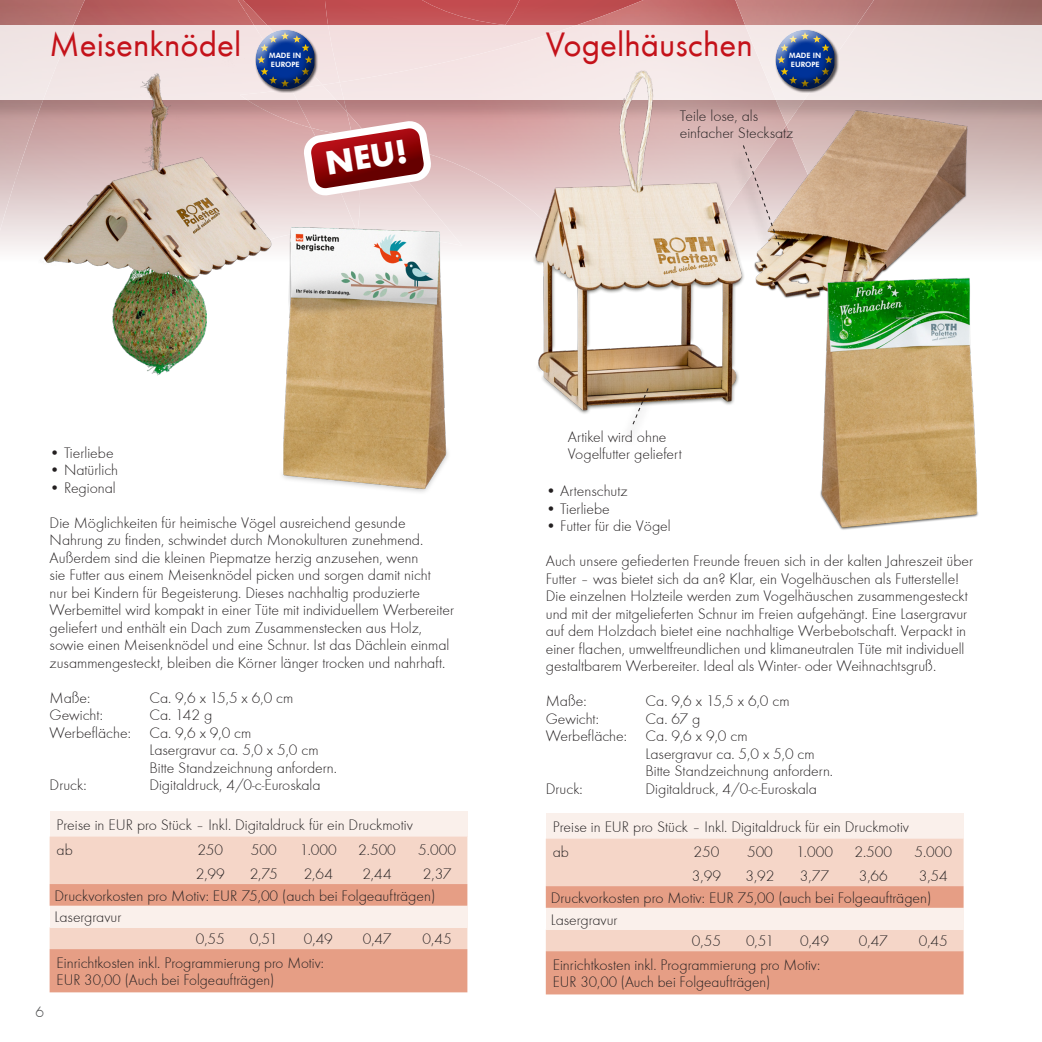
<style>
.page{position:relative;width:1042px;height:1042px;background:#fff}
.page>*{position:absolute;margin:0;border:0;box-sizing:border-box;transform-origin:0 0}
.t1{font:35px "Futura T";color:#c4121a}
.t2{font:700 35px "Futura PT";color:#fff}
.t3{font:15.75px/17.5px "Futura T Ligh";color:#231f20}
.t4{font:15.75px "Futura T Light";color:#4b4c4d}
.t5{font:800 7.35px/8.8px "Futura BT";color:#fff}
</style>
<div class="page">
<img style="left:316px;top:0;width:24px;height:25px">
<img style="left:274px;top:0;width:42px;height:25px">
<img style="left:260px;top:0;width:14px;height:2px">
<div style="left:139px;top:0;width:79px;height:25px;background:#bd6263"></div>
<img style="left:218px;top:0;width:42px;height:25px">
<img style="left:299px;top:155px;width:24px;height:49px">
<img style="left:225px;top:0;width:21px;height:13px">
<img style="left:245px;top:2px;width:41px;height:23px">
<img style="left:285px;top:141px;width:21px;height:14px">
<img style="left:1002px;top:0;width:40px;height:249px">
<img style="left:971px;top:0;width:31px;height:249px">
<img style="left:340px;top:0;width:381px;height:250px">
<img style="left:291px;top:121px;width:15px;height:16px">
<img style="left:721px;top:0;width:250px;height:25px">
<img style="left:341px;top:0;width:315px;height:25px">
<img style="left:0;top:0;width:139px;height:250px">
<div style="left:0;top:27px;width:1042px;height:94px;background:#231f20;opacity:.2"></div>
<div style="left:0;top:25px;width:1042px;height:74px;background:#f3e5e5"></div>
<div style="left:546px;top:813px;width:417px;height:25px;background:#faf0eb"></div>
<div style="left:546px;top:838px;width:417px;height:48px;background:#f5d6c8"></div>
<svg style="left:546px;top:886px;width:417px;height:108px;background:#e9ac96"></svg>
<div style="left:546px;top:908px;width:417px;height:21px;background:#faf0eb"></div>
<img style="left:773px;top:105px;width:203px;height:151px">
<img style="left:508px;top:67px;width:265px;height:347px">
<img style="left:769px;top:256px;width:209px;height:274px">
<svg style="left:730px;top:152px;width:53px;height:116px"></svg>
<svg style="left:742px;top:144px;width:38px;height:102px;background:#dbc6c4"></svg>
<svg style="left:620px;top:394px;width:32px;height:39px"></svg>
<svg style="left:632px;top:387px;width:17px;height:38px"></svg>
<div style="left:775px;top:29px;width:63px;height:64px;background:#231f20;opacity:.75"></div>
<div style="left:773px;top:29px;width:63px;height:42px;background:#fff;opacity:.8"></div>
<div style="left:773px;top:38px;width:63px;height:54px;background:#231f20;opacity:.6"></div>
<img style="left:39px;top:73px;width:246px;height:303px">
<img style="left:227px;top:204px;width:260px;height:288px">
<div style="left:255px;top:29px;width:64px;height:64px;background:#231f20;opacity:.75"></div>
<div style="left:254px;top:29px;width:63px;height:42px;background:#fff;opacity:.8"></div>
<div style="left:254px;top:38px;width:63px;height:54px;background:#231f20;opacity:.6"></div>
<svg style="left:306px;top:121px;width:125px;height:75px"></svg>
<div style="left:50px;top:811px;width:417px;height:25px;background:#faf0eb"></div>
<div style="left:50px;top:836px;width:417px;height:48px;background:#f5d6c8"></div>
<svg style="left:50px;top:884px;width:417px;height:108px;background:#e9ac96"></svg>
<div style="left:50px;top:906px;width:417px;height:21px;background:#faf0eb"></div>
<h1 class="t1" style="left:50px;top:25px;width:193px">Meisenknödel</h1>
<p class="t5" style="left:269px;top:51px;width:34px">MADE IN<br>EUROPE</p>
<h1 class="t2" style="left:322px;top:141px;width:84px;rotate:-9deg">NEU!</h1>
<h1 class="t1" style="left:546px;top:25px;width:208px">Vogelhäuschen</h1>
<p class="t5" style="left:789px;top:51px;width:34px">MADE IN<br>EUROPE</p>
<p class="t3" style="left:680px;top:108px;width:115px;line-height:16.6px">Teile lose, als einfacher Stecksatz</p>
<p class="t3" style="left:568px;top:429px;width:100px">Artikel wird ohne</p>
<p class="t3" style="left:50px;top:444px;width:66px">• Tierliebe</p>
<p class="t3" style="left:568px;top:445px;width:115px">Vogelfutter geliefert</p>
<p class="t3" style="left:50px;top:461px;width:70px">• Natürlich</p>
<p class="t3" style="left:50px;top:479px;width:68px">• Regional</p>
<p class="t3" style="left:50px;top:514px;width:406px">Die Möglichkeiten für heimische Vögel ausreichend gesunde Nahrung zu finden, schwindet durch Monokulturen zunehmend.<br>Außerdem sind die kleinen Piepmatze herzig anzusehen, wenn<br>sie Futter aus einem Meisenknödel picken und sorgen damit nicht<br>nur bei Kindern für Begeisterung. Dieses nachhaltig produzierte Werbemittel wird kompakt in einer Tüte mit individuellem Werbereiter geliefert und enthält ein Dach zum Zusammenstecken aus Holz, sowie einen Meisenknödel und eine Schnur. Ist das Dächlein einmal zusammengesteckt, bleiben die Körner länger trocken und nahrhaft.</p>
<p class="t3" style="left:50px;top:689px;width:42px">Maße:</p>
<p class="t3" style="left:149px;top:689px;width:145px">Ca. 9,6 x 15,5 x 6,0 cm</p>
<p class="t3" style="left:50px;top:706px;width:55px">Gewicht:</p>
<p class="t3" style="left:149px;top:706px;width:64px">Ca. 142 g</p>
<p class="t3" style="left:50px;top:724px;width:203px">Werbefläche: Ca. 9,6 x 9,0 cm</p>
<p class="t3" style="left:149px;top:741px;width:171px">Lasergravur ca. 5,0 x 5,0 cm</p>
<p class="t3" style="left:149px;top:759px;width:189px">Bitte Standzeichnung anfordern.</p>
<p class="t3" style="left:50px;top:776px;width:38px">Druck:</p>
<p class="t3" style="left:149px;top:776px;width:173px">Digitaldruck, 4/0-c-Euroskala</p>
<p class="t3" style="left:546px;top:483px;width:83px">• Artenschutz</p>
<p class="t3" style="left:546px;top:500px;width:66px">• Tierliebe</p>
<p class="t3" style="left:546px;top:518px;width:126px">• Futter für die Vögel</p>
<p class="t3" style="left:546px;top:553px;width:429px">Auch unsere gefiederten Freunde freuen sich in der kalten Jahreszeit über Futter – was bietet sich da an? Klar, ein Vogelhäuschen als Futterstelle!<br>Die einzelnen Holzteile werden zum Vogelhäuschen zusammengesteckt und mit der mitgelieferten Schnur im Freien aufgehängt. Eine Lasergravur auf dem Holzdach bietet eine nachhaltige Werbebotschaft. Verpackt in einer flachen, umweltfreundlichen und klimaneutralen Tüte mit individuell gestaltbarem Werbereiter. Ideal als Winter- oder Weihnachtsgruß.</p>
<p class="t3" style="left:546px;top:693px;width:42px">Maße:</p>
<p class="t3" style="left:645px;top:693px;width:145px">Ca. 9,6 x 15,5 x 6,0 cm</p>
<p class="t3" style="left:546px;top:710px;width:55px">Gewicht:</p>
<p class="t3" style="left:645px;top:710px;width:56px">Ca. 67 g</p>
<p class="t3" style="left:546px;top:728px;width:203px">Werbefläche: Ca. 9,6 x 9,0 cm</p>
<p class="t3" style="left:645px;top:745px;width:171px">Lasergravur ca. 5,0 x 5,0 cm</p>
<p class="t3" style="left:645px;top:763px;width:189px">Bitte Standzeichnung anfordern.</p>
<p class="t3" style="left:546px;top:780px;width:38px">Druck:</p>
<p class="t3" style="left:645px;top:780px;width:173px">Digitaldruck, 4/0-c-Euroskala</p>
<p class="t3" style="left:553px;top:814px;width:358px;line-height:25.7px">Preise in EUR pro Stück – Inkl. Digitaldruck für ein Druckmotiv ab</p>
<p class="t3" style="left:57px;top:812px;width:358px;line-height:25.7px">Preise in EUR pro Stück – Inkl. Digitaldruck für ein Druckmotiv ab</p>
<p class="t3" style="left:197px;top:842px;width:27px">250</p>
<p class="t3" style="left:251px;top:842px;width:27px">500</p>
<p class="t3" style="left:300px;top:842px;width:38px">1.000</p>
<p class="t3" style="left:358px;top:842px;width:39px">2.500</p>
<p class="t3" style="left:418px;top:842px;width:39px">5.000</p>
<p class="t3" style="left:196px;top:865px;width:31px">2,99</p>
<p class="t3" style="left:250px;top:865px;width:30px">2,75</p>
<p class="t3" style="left:304px;top:865px;width:31px">2,64</p>
<p class="t3" style="left:362px;top:865px;width:31px">2,44</p>
<p class="t3" style="left:423px;top:865px;width:30px">2,37</p>
<p class="t3" style="left:55px;top:887px;width:382px">Druckvorkosten pro Motiv: EUR 75,00 (auch bei Folgeaufträgen)</p>
<p class="t3" style="left:55px;top:909px;width:68px">Lasergravur</p>
<p class="t3" style="left:196px;top:930px;width:31px">0,55</p>
<p class="t3" style="left:250px;top:930px;width:29px">0,51</p>
<p class="t3" style="left:304px;top:930px;width:31px">0,49</p>
<p class="t3" style="left:363px;top:930px;width:30px">0,47</p>
<p class="t3" style="left:423px;top:930px;width:31px">0,45</p>
<p class="t3" style="left:57px;top:954px;width:269px">Einrichtkosten inkl. Programmierung pro Motiv:<br>EUR 30,00 (Auch bei Folgeaufträgen)</p>
<p class="t3" style="left:693px;top:844px;width:27px">250</p>
<p class="t3" style="left:747px;top:844px;width:27px">500</p>
<p class="t3" style="left:796px;top:844px;width:38px">1.000</p>
<p class="t3" style="left:854px;top:844px;width:39px">2.500</p>
<p class="t3" style="left:914px;top:844px;width:39px">5.000</p>
<p class="t3" style="left:692px;top:867px;width:31px">3,99</p>
<p class="t3" style="left:745px;top:867px;width:31px">3,92</p>
<p class="t3" style="left:800px;top:867px;width:31px">3,77</p>
<p class="t3" style="left:859px;top:867px;width:31px">3,66</p>
<p class="t3" style="left:919px;top:867px;width:31px">3,54</p>
<p class="t3" style="left:551px;top:889px;width:382px">Druckvorkosten pro Motiv: EUR 75,00 (auch bei Folgeaufträgen)</p>
<p class="t3" style="left:551px;top:911px;width:68px">Lasergravur</p>
<p class="t3" style="left:692px;top:932px;width:31px">0,55</p>
<p class="t3" style="left:746px;top:932px;width:29px">0,51</p>
<p class="t3" style="left:800px;top:932px;width:31px">0,49</p>
<p class="t3" style="left:859px;top:932px;width:30px">0,47</p>
<p class="t3" style="left:919px;top:932px;width:31px">0,45</p>
<p class="t3" style="left:553px;top:956px;width:269px">Einrichtkosten inkl. Programmierung pro Motiv:<br>EUR 30,00 (Auch bei Folgeaufträgen)</p>
<p class="t4" style="left:35px;top:1003px;width:10px">6</p>
</div>
